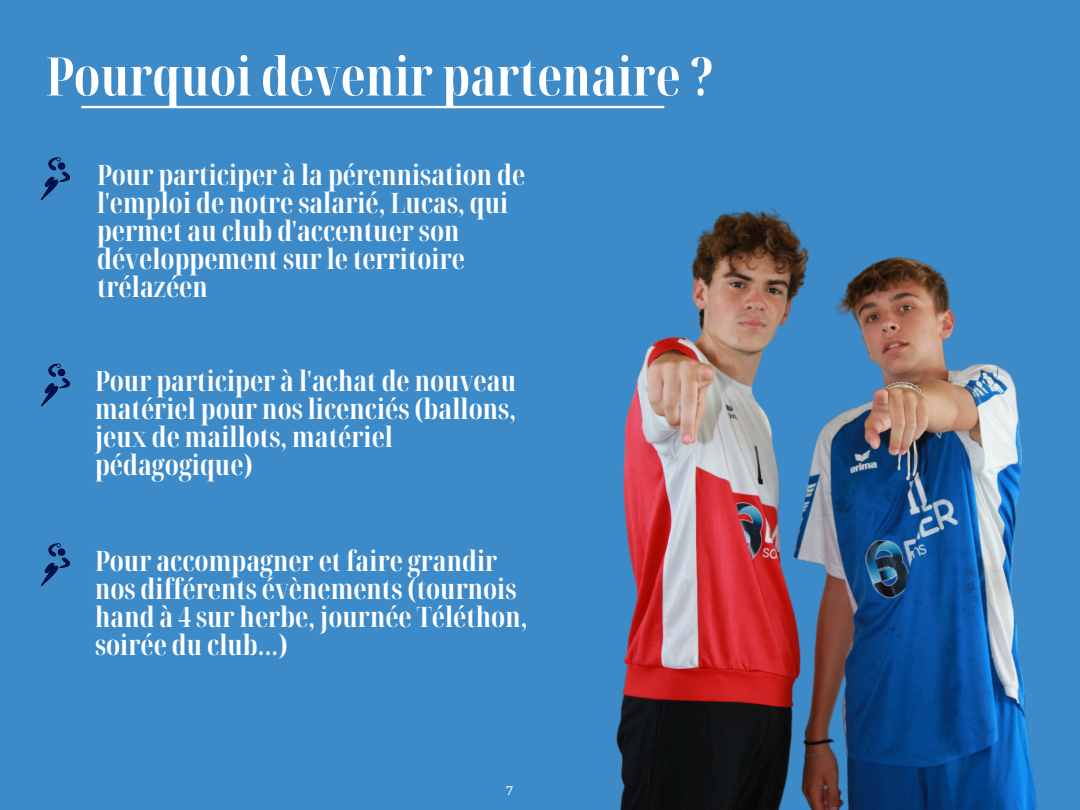
<style>
.page{position:relative;width:1080px;height:810px;background:#3d8ac9}
.page>*{position:absolute;margin:0;border:0;box-sizing:border-box;transform-origin:0 0}
.t1{font:700 extra-condensed 53.12px "Noto Serif Display";color:#fefefe}
.t2{font:700 extra-condensed 28.12px/28.1px "Noto Serif Display";color:#fff}
.t3{font:300 12.5px "Montserrat";color:#fefefe}
</style>
<div class="page">
<svg style="left:42px;top:157px;width:28px;height:42px"></svg>
<svg style="left:42px;top:363px;width:28px;height:43px"></svg>
<svg style="left:42px;top:543px;width:28px;height:42px"></svg>
<hr style="left:82px;top:106px;width:581px;height:2px;background:#fff">
<img style="left:577px;top:105px;width:460px;height:705px">
<h1 class="t1" style="left:46px;top:39px;width:670px">Pourquoi devenir partenaire ?</h1>
<p class="t2" style="left:97px;top:160px;width:430px">Pour participer à la pérennisation de l'emploi de notre salarié, Lucas, qui permet au club d'accentuer son développement sur le territoire trélazéen</p>
<p class="t2" style="left:95px;top:366px;width:423px">Pour participer à l'achat de nouveau matériel pour nos licenciés (ballons, jeux de maillots, matériel pédagogique)</p>
<p class="t2" style="left:95px;top:546px;width:434px">Pour accompagner et faire grandir nos différents évènements (tournois hand à 4 sur herbe, journée Téléthon, soirée du club...)</p>
<p class="t3" style="left:506px;top:783px;width:8px">7</p>
</div>
